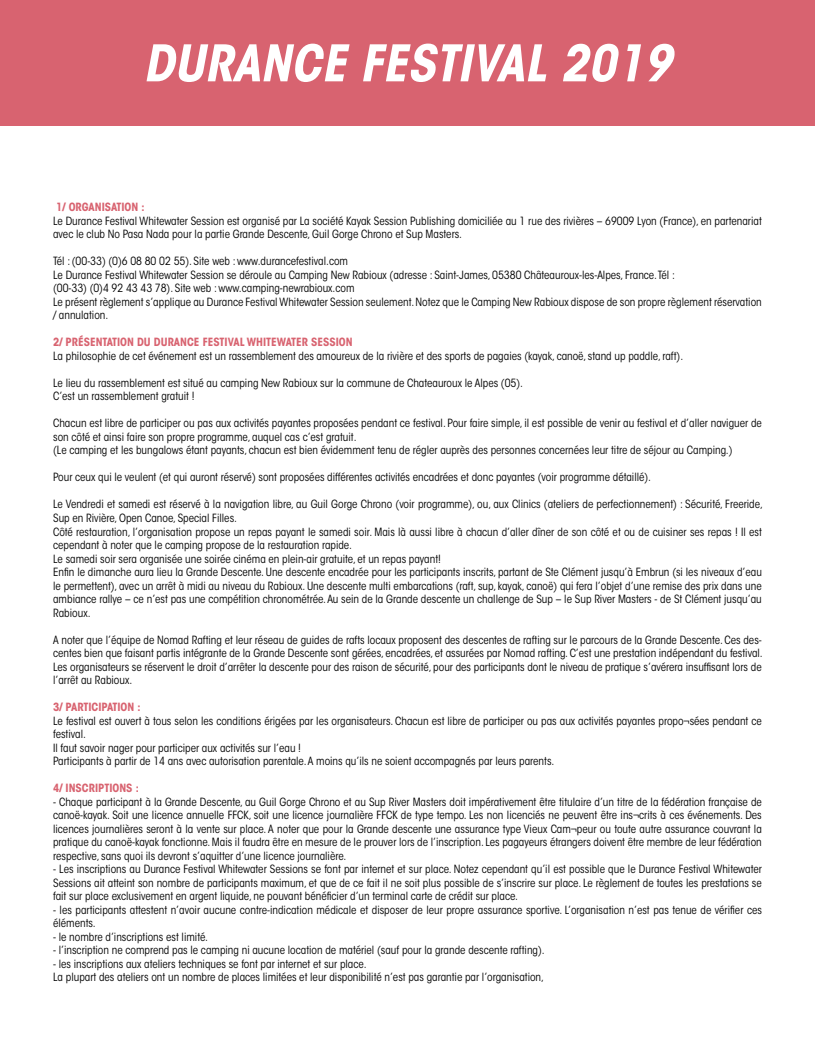
<style>
.page{position:relative;width:815px;height:1053px;background:#fff}
.page>*{position:absolute;margin:0;border:0;box-sizing:border-box;transform-origin:0 0}
.t1{font:italic 700 condensed 50px "ITC Avant Garde Std";color:#fff}
.t2{font:condensed 11.25px/13.5px "ITC Avant Garde Std";color:#000}
.t3{font:700 condensed 11.25px "ITC Avant Garde Std";color:#d86370}
</style>
<div class="page">
<div style="left:0;top:0;width:815px;height:126px;background:#d86370"></div>
<p class="t1" style="left:143px;top:31px;width:530px">DURANCE FESTIVAL 2019</p>
<p class="t3" style="left:56px;top:200px;width:90px">1/ ORGANISATION :</p>
<p class="t2" style="left:53px;top:214px;width:710px">Le Durance Festival Whitewater Session est organisé par La société Kayak Session Publishing domiciliée au 1 rue des rivières – 69009 Lyon (France), en partenariat avec le club No Pasa Nada pour la partie Grande Descente, Guil Gorge Chrono et Sup Masters.</p>
<p class="t2" style="left:53px;top:254px;width:296px">Tél : (00-33) (0)6 08 80 02 55). Site web : www.durancefestival.com</p>
<p class="t2" style="left:53px;top:268px;width:623px">Le Durance Festival Whitewater Session se déroule au Camping New Rabioux (adresse : Saint-James, 05380 Châteauroux-les-Alpes, France. Tél :</p>
<p class="t2" style="left:53px;top:281px;width:303px">(00-33) (0)4 92 43 43 78). Site web : www.camping-newrabioux.com</p>
<p class="t2" style="left:53px;top:295px;width:710px">Le présent règlement s’applique au Durance Festival Whitewater Session seulement. Notez que le Camping New Rabioux dispose de son propre règlement réservation / annulation.</p>
<p class="t3" style="left:53px;top:335px;width:301px">2/ PRÉSENTATION DU DURANCE FESTIVAL WHITEWATER SESSION</p>
<p class="t2" style="left:53px;top:349px;width:632px">La philosophie de cet événement est un rassemblement des amoureux de la rivière et des sports de pagaies (kayak, canoë, stand up paddle, raft).</p>
<p class="t2" style="left:53px;top:376px;width:471px">Le lieu du rassemblement est situé au camping New Rabioux sur la commune de Chateauroux le Alpes (05).</p>
<p class="t2" style="left:53px;top:389px;width:143px">C’est un rassemblement gratuit !</p>
<p class="t2" style="left:53px;top:416px;width:710px">Chacun est libre de participer ou pas aux activités payantes proposées pendant ce festival. Pour faire simple, il est possible de venir au festival et d’aller naviguer de son côté et ainsi faire son propre programme, auquel cas c’est gratuit.</p>
<p class="t2" style="left:53px;top:443px;width:681px">(Le camping et les bungalows étant payants, chacun est bien évidemment tenu de régler auprès des personnes concernées leur titre de séjour au Camping.)</p>
<p class="t2" style="left:53px;top:470px;width:600px">Pour ceux qui le veulent (et qui auront réservé) sont proposées différentes activités encadrées et donc payantes (voir programme détaillé).</p>
<p class="t2" style="left:53px;top:497px;width:711px">Le Vendredi et samedi est réservé à la navigation libre, au Guil Gorge Chrono (voir programme), ou, aux Clinics (ateliers de perfectionnement) : Sécurité, Freeride,<br>Sup en Rivière, Open Canoe, Special Filles.</p>
<p class="t2" style="left:53px;top:524px;width:710px">Côté restauration, l’organisation propose un repas payant le samedi soir. Mais là aussi libre à chacun d’aller dîner de son côté et ou de cuisiner ses repas ! Il est cependant à noter que le camping propose de la restauration rapide.</p>
<p class="t2" style="left:53px;top:551px;width:389px">Le samedi soir sera organisée une soirée cinéma en plein-air gratuite, et un repas payant!</p>
<p class="t2" style="left:53px;top:565px;width:710px;text-align:justify">Enfin le dimanche aura lieu la Grande Descente. Une descente encadrée pour les participants inscrits, partant de Ste Clément jusqu’à Embrun (si les niveaux d’eau le permettent), avec un arrêt à midi au niveau du Rabioux. Une descente multi embarcations (raft, sup, kayak, canoë) qui fera l’objet d’une remise des prix dans une ambiance rallye – ce n’est pas une compétition chronométrée. Au sein de la Grande descente un challenge de Sup – le Sup River Masters - de St Clément jusqu’au Rabioux.</p>
<p class="t2" style="left:53px;top:632px;width:711px">A noter que l’équipe de Nomad Rafting et leur réseau de guides de rafts locaux proposent des descentes de rafting sur le parcours de la Grande Descente. Ces des&shy;centes bien que faisant partis intégrante de la Grande Descente sont gérées, encadrées, et assurées par Nomad rafting. C’est une prestation indépendant du festival.</p>
<p class="t2" style="left:53px;top:659px;width:710px">Les organisateurs se réservent le droit d’arrêter la descente pour des raison de sécurité, pour des participants dont le niveau de pratique s’avérera insuffisant lors de l’arrêt au Rabioux.</p>
<p class="t3" style="left:53px;top:699px;width:89px">3/ PARTICIPATION :</p>
<p class="t2" style="left:53px;top:713px;width:710px">Le festival est ouvert à tous selon les conditions érigées par les organisateurs. Chacun est libre de participer ou pas aux activités payantes propo¬sées pendant ce festival.</p>
<p class="t2" style="left:53px;top:740px;width:249px">Il faut savoir nager pour participer aux activités sur l’eau !</p>
<p class="t2" style="left:53px;top:754px;width:503px">Participants à partir de 14 ans avec autorisation parentale. A moins qu’ils ne soient accompagnés par leurs parents.</p>
<p class="t3" style="left:53px;top:780px;width:87px">4/ INSCRIPTIONS :</p>
<p class="t2" style="left:53px;top:794px;width:710px;text-align:justify">- Chaque participant à la Grande Descente, au Guil Gorge Chrono et au Sup River Masters doit impérativement être titulaire d’un titre de la fédération française de canoë-kayak. Soit une licence annuelle FFCK, soit une licence journalière FFCK de type tempo. Les non licenciés ne peuvent être ins¬crits à ces événements. Des licences journalières seront à la vente sur place. A noter que pour la Grande descente une assurance type Vieux Cam¬peur ou toute autre assurance couvrant la pratique du canoë-kayak fonctionne. Mais il faudra être en mesure de le prouver lors de l’inscription. Les pagayeurs étrangers doivent être membre de leur fédération respective, sans quoi ils devront s’aquitter d’une licence journalière.</p>
<p class="t2" style="left:53px;top:862px;width:710px;text-align:justify">- Les inscriptions au Durance Festival Whitewater Sessions se font par internet et sur place. Notez cependant qu’il est possible que le Durance Festival Whitewater Sessions ait atteint son nombre de participants maximum, et que de ce fait il ne soit plus possible de s’inscrire sur place. Le règlement de toutes les prestations se fait sur place exclusivement en argent liquide, ne pouvant bénéficier d’un terminal carte de crédit sur place.</p>
<p class="t2" style="left:53px;top:902px;width:710px">- les participants attestent n’avoir aucune contre-indication médicale et disposer de leur propre assurance sportive. L’organisation n’est pas tenue de vérifier ces éléments.</p>
<p class="t2" style="left:53px;top:929px;width:156px">- le nombre d’inscriptions est limité.</p>
<p class="t2" style="left:53px;top:943px;width:493px">- l’inscription ne comprend pas le camping ni aucune location de matériel (sauf pour la grande descente rafting).</p>
<p class="t2" style="left:53px;top:956px;width:315px">- les inscriptions aux ateliers techniques se font par internet et sur place.</p>
<p class="t2" style="left:53px;top:970px;width:492px">La plupart des ateliers ont un nombre de places limitées et leur disponibilité n’est pas garantie par l’organisation,</p>
</div>
